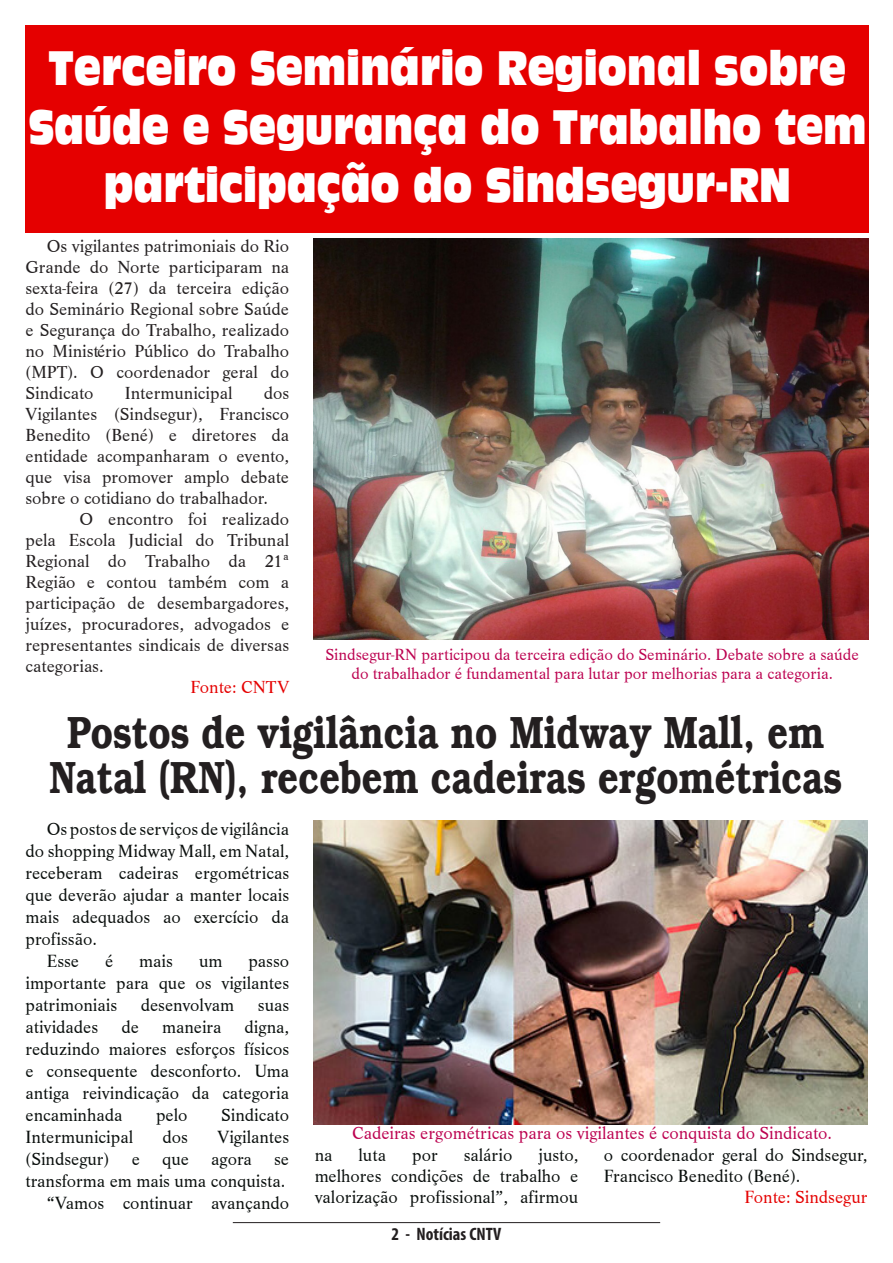
<style>
.page{position:relative;width:893px;height:1263px;background:#fff}
.page>*{position:absolute;margin:0;border:0;box-sizing:border-box;transform-origin:0 0}
.t1{font:45px/58.5px "Antique Olive Compact";color:#fff;text-align:center;scale:.8 1}
.t2{font:600 45px/45px "Bookman";color:#231f20;text-align:center;scale:.8 1}
.t3{font:18.15px/22px "Life T";color:#080d0b;text-align:justify}
.t4{font:18.15px "Life T";color:#bc0250}
.t5{font:18.15px "Life T";color:#e50000}
.t6{font:18px/21px "Life T";color:#231f20;text-align:justify}
.t7{font:700 condensed 18px "Myriad Pro";color:#231f20}
.t8{font:18px "Life T";color:#e50000}
.t9{font:16.65px/19.5px "Life T";color:#bc0250;text-align:center}
</style>
<div class="page">
<hr style="left:233px;top:1222px;width:427px;height:1px;background:#231f20">
<div style="left:26px;top:26px;width:843px;height:207px;background:#e50000"></div>
<img style="left:314px;top:238px;width:555px;height:401px">
<img style="left:314px;top:821px;width:553px;height:304px">
<p class="t1" style="left:28px;top:38px;width:1049px">Terceiro Seminário Regional sobre<br>Saúde e Segurança do Trabalho tem participação do Sindsegur-RN</p>
<p class="t6" style="left:26px;top:236px;width:265px;text-indent:21px">Os vigilantes patrimoniais do Rio Grande do Norte participaram na sexta-feira (27) da terceira edição do Seminário Regional sobre Saúde e Segurança do Trabalho, realizado no Ministério Público do Trabalho (MPT). O coordenador geral do Sindicato</p>
<p class="t6" style="left:26px;top:383px;width:265px;text-indent:238px">dos Vigilantes (Sindsegur), Francisco Benedito (Bené) e diretores da entidade acompanharam o evento, que visa promover amplo debate sobre o cotidiano do trabalhador.</p>
<p class="t6" style="left:26px;top:509px;width:265px;text-indent:54px">O encontro foi realizado pela Escola Judicial do Tribunal Regional do Trabalho da 21ª Região e contou também com a participação de desembargadores, juízes, procuradores, advogados e representantes sindicais de diversas categorias.</p>
<p class="t8" style="left:191px;top:677px;width:100px">Fonte: CNTV</p>
<p class="t6" style="left:125px;top:383px;width:109px">Intermunicipal</p>
<p class="t9" style="left:325px;top:645px;width:535px">Sindsegur-RN participou da terceira edição do Seminário. Debate sobre a saúde do trabalhador é fundamental para lutar por melhorias para a categoria.</p>
<p class="t2" style="left:49px;top:710px;width:992px">Postos de vigilância no Midway Mall, em<br>Natal (RN), recebem cadeiras ergométricas</p>
<p class="t3" style="left:26px;top:818px;width:265px;text-indent:21px">Os postos de serviços de vigilância do shopping Midway Mall, em Natal, receberam cadeiras ergométricas que deverão ajudar a manter locais mais adequados ao exercício da profissão.</p>
<p class="t3" style="left:47px;top:950px;width:34px">Esse</p>
<p class="t3" style="left:105px;top:950px;width:10px">é</p>
<p class="t3" style="left:139px;top:950px;width:35px">mais</p>
<p class="t3" style="left:199px;top:950px;width:25px">um</p>
<p class="t3" style="left:26px;top:950px;width:265px;text-indent:223px">passo importante para que os vigilantes patrimoniais</p>
<p class="t3" style="left:141px;top:994px;width:95px">desenvolvam</p>
<p class="t3" style="left:258px;top:994px;width:33px">suas</p>
<p class="t3" style="left:26px;top:1016px;width:265px;text-indent:219px">digna, reduzindo maiores esforços físicos e consequente desconforto. Uma antiga reivindicação da categoria encaminhada</p>
<p class="t3" style="left:26px;top:1016px;width:74px">atividades</p>
<p class="t3" style="left:121px;top:1016px;width:19px">de</p>
<p class="t3" style="left:162px;top:1016px;width:61px">maneira</p>
<p class="t3" style="left:156px;top:1104px;width:33px">pelo</p>
<p class="t3" style="left:221px;top:1104px;width:70px">Sindicato</p>
<p class="t3" style="left:26px;top:1126px;width:265px;text-indent:192px">Vigilantes (Sindsegur) e que agora se transforma em mais uma conquista.</p>
<p class="t3" style="left:47px;top:1192px;width:244px">“Vamos continuar avançando</p>
<p class="t3" style="left:26px;top:1126px;width:109px">Intermunicipal</p>
<p class="t3" style="left:163px;top:1126px;width:27px">dos</p>
<p class="t4" style="left:352px;top:1122px;width:482px">Cadeiras ergométricas para os vigilantes é conquista do Sindicato.</p>
<p class="t3" style="left:315px;top:1145px;width:265px;line-height:21px;text-indent:224px">justo, melhores condições de trabalho e valorização profissional”, afirmou</p>
<p class="t3" style="left:604px;top:1145px;width:265px;line-height:21px">o coordenador geral do Sindsegur,<br>Francisco Benedito (Bené).</p>
<p class="t3" style="left:315px;top:1144px;width:19px">na</p>
<p class="t3" style="left:359px;top:1144px;width:29px">luta</p>
<p class="t3" style="left:412px;top:1144px;width:27px">por</p>
<p class="t3" style="left:464px;top:1144px;width:50px">salário</p>
<p class="t5" style="left:745px;top:1187px;width:124px">Fonte: Sindsegur</p>
<p class="t7" style="left:392px;top:1223px;width:111px">2 - Notícias CNTV</p>
</div>
